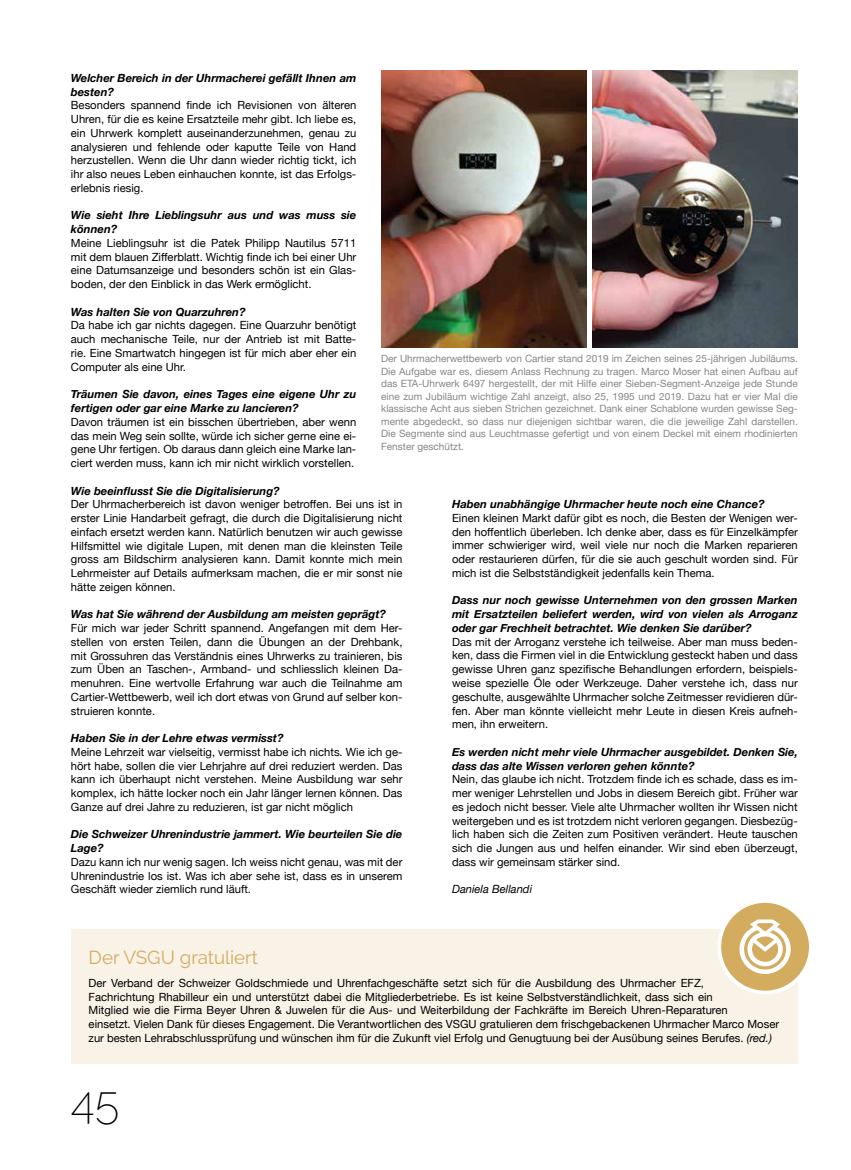
<style>
.page{position:relative;width:851px;height:1170px;background:#fff}
.page>*{position:absolute;margin:0;border:0;box-sizing:border-box;transform-origin:0 0}
.t1{font:200 45px "Raleway";color:#000}
.t2{font:18.75px "Raleway";color:#d4ac60}
.t3{font:11.25px/13.8px "Helvetica Neue";color:#000;text-align:justify}
.t4{font:italic 700 11.25px/13.8px "Helvetica Neue";color:#000}
.t5{font:italic 11.25px "Helvetica Neue";color:#000}
.t6{font:10px/12.5px "Helvetica Neue";color:#878787;text-align:justify}
.s1{font-style:italic}
</style>
<div class="page">
<div style="left:71px;top:928px;width:726px;height:135px;background:#f9f2e7"></div>
<img style="left:381px;top:71px;width:205px;height:276px">
<img style="left:592px;top:71px;width:205px;height:276px">
<div style="left:719px;top:900px;width:91px;height:92px;background:#d4ac60;border-radius:50%"></div>
<div style="left:717px;top:899px;width:95px;height:95px;border:4px solid #fff;border-radius:50%"></div>
<svg style="left:739px;top:919px;width:52px;height:55px"></svg>
<p class="t4" style="left:71px;top:71px;width:287px">Welcher Bereich in der Uhrmacherei gefällt Ihnen am besten?</p>
<p class="t3" style="left:71px;top:99px;width:287px">Besonders spannend finde ich Revisionen von älteren Uhren, für die es keine Ersatzteile mehr gibt. Ich liebe es, ein Uhrwerk komplett auseinanderzunehmen, genau zu analysieren und fehlende oder kaputte Teile von Hand herzustellen. Wenn die Uhr dann wieder richtig tickt, ich ihr also neues Leben einhauchen konnte, ist das Erfolgs&shy;erlebnis riesig.</p>
<p class="t4" style="left:71px;top:209px;width:287px">Wie sieht Ihre Lieblingsuhr aus und was muss sie können?</p>
<p class="t3" style="left:71px;top:237px;width:287px">Meine Lieblingsuhr ist die Patek Philipp Nautilus 5711 mit dem blauen Zifferblatt. Wichtig finde ich bei einer Uhr eine Datumsanzeige und besonders schön ist ein Glas&shy;boden, der den Einblick in das Werk ermöglicht.</p>
<p class="t4" style="left:71px;top:305px;width:176px">Was halten Sie von Quarzuhren?</p>
<p class="t3" style="left:71px;top:319px;width:287px">Da habe ich gar nichts dagegen. Eine Quarzuhr benötigt auch mechanische Teile, nur der Antrieb ist mit Batte&shy;rie. Eine Smartwatch hingegen ist für mich aber eher ein Computer als eine Uhr.</p>
<p class="t4" style="left:71px;top:387px;width:287px">Träumen Sie davon, eines Tages eine eigene Uhr zu fertigen oder gar eine Marke zu lancieren?</p>
<p class="t3" style="left:71px;top:415px;width:287px">Davon träumen ist ein bisschen übertrieben, aber wenn das mein Weg sein sollte, würde ich sicher gerne eine ei&shy;gene Uhr fertigen. Ob daraus dann gleich eine Marke lan&shy;ciert werden muss, kann ich mir nicht wirklich vorstellen.</p>
<p class="t4" style="left:71px;top:484px;width:210px">Wie beeinflusst Sie die Digitalisierung?</p>
<p class="t3" style="left:71px;top:498px;width:333px">Der Uhrmacherbereich ist davon weniger betroffen. Bei uns ist in erster Linie Handarbeit gefragt, die durch die Digitalisierung nicht einfach ersetzt werden kann. Natürlich benutzen wir auch gewisse Hilfsmittel wie digitale Lupen, mit denen man die kleinsten Teile gross am Bildschirm analysieren kann. Damit konnte mich mein Lehrmeister auf Details aufmerksam machen, die er mir sonst nie hätte zeigen können.</p>
<p class="t4" style="left:71px;top:607px;width:316px">Was hat Sie während der Ausbildung am meisten geprägt?</p>
<p class="t3" style="left:71px;top:622px;width:333px">Für mich war jeder Schritt spannend. Angefangen mit dem Her&shy;stellen von ersten Teilen, dann die Übungen an der Drehbank, mit Grossuhren das Verständnis eines Uhrwerks zu trainieren, bis zum Üben an Taschen-, Armband- und schliesslich kleinen Da&shy;menuhren. Eine wertvolle Erfahrung war auch die Teilnahme am Cartier-Wettbewerb, weil ich dort etwas von Grund auf selber kon&shy;struieren konnte.</p>
<p class="t4" style="left:71px;top:731px;width:214px">Haben Sie in der Lehre etwas vermisst?</p>
<p class="t3" style="left:71px;top:745px;width:333px">Meine Lehrzeit war vielseitig, vermisst habe ich nichts. Wie ich ge&shy;hört habe, sollen die vier Lehrjahre auf drei reduziert werden. Das kann ich überhaupt nicht verstehen. Meine Ausbildung war sehr komplex, ich hätte locker noch ein Jahr länger lernen können. Das Ganze auf drei Jahre zu reduzieren, ist gar nicht möglich</p>
<p class="t4" style="left:71px;top:827px;width:333px">Die Schweizer Uhrenindustrie jammert. Wie beurteilen Sie die<br>Lage?</p>
<p class="t3" style="left:71px;top:855px;width:333px">Dazu kann ich nur wenig sagen. Ich weiss nicht genau, was mit der Uhrenindustrie los ist. Was ich aber sehe ist, dass es in unserem Geschäft wieder ziemlich rund läuft.</p>
<p class="t6" style="left:381px;top:353px;width:418px">Der Uhrmacherwettbewerb von Cartier stand 2019 im Zeichen seines 25-jährigen Jubiläums.<br>Die Aufgabe war es, diesem Anlass Rechnung zu tragen. Marco Moser hat einen Aufbau auf das ETA-Uhrwerk 6497 hergestellt, der mit Hilfe einer Sieben-Segment-Anzeige jede Stunde eine zum Jubiläum wichtige Zahl anzeigt, also 25, 1995 und 2019. Dazu hat er vier Mal die klassische Acht aus sieben Strichen gezeichnet. Dank einer Schablone wurden gewisse Seg&shy;mente abgedeckt, so dass nur diejenigen sichtbar waren, die die jeweilige Zahl darstellen.<br>Die Segmente sind aus Leuchtmasse gefertigt und von einem Deckel mit einem rhodinierten Fenster geschützt.</p>
<p class="t4" style="left:452px;top:497px;width:314px">Haben unabhängige Uhrmacher heute noch eine Chance?</p>
<p class="t3" style="left:452px;top:511px;width:347px">Einen kleinen Markt dafür gibt es noch, die Besten der Wenigen wer&shy;den hoffentlich überleben. Ich denke aber, dass es für Einzelkämpfer immer schwieriger wird, weil viele nur noch die Marken reparieren oder restaurieren dürfen, für die sie auch geschult worden sind. Für mich ist die Selbstständigkeit jedenfalls kein Thema.</p>
<p class="t4" style="left:452px;top:594px;width:347px;text-align:justify">Dass nur noch gewisse Unternehmen von den grossen Marken mit Ersatzteilen beliefert werden, wird von vielen als Arroganz oder gar Frechheit betrachtet. Wie denken Sie darüber?</p>
<p class="t3" style="left:452px;top:635px;width:347px">Das mit der Arroganz verstehe ich teilweise. Aber man muss beden&shy;ken, dass die Firmen viel in die Entwicklung gesteckt haben und dass gewisse Uhren ganz spezifische Behandlungen erfordern, beispiels&shy;weise spezielle Öle oder Werkzeuge. Daher verstehe ich, dass nur geschulte, ausgewählte Uhrmacher solche Zeitmesser revidieren dür&shy;fen. Aber man könnte vielleicht mehr Leute in diesen Kreis aufneh&shy;men, ihn erweitern.</p>
<p class="t4" style="left:452px;top:745px;width:347px">Es werden nicht mehr viele Uhrmacher ausgebildet. Denken Sie, dass das alte Wissen verloren gehen könnte?</p>
<p class="t3" style="left:452px;top:773px;width:347px">Nein, das glaube ich nicht. Trotzdem finde ich es schade, dass es im&shy;mer weniger Lehrstellen und Jobs in diesem Bereich gibt. Früher war es jedoch nicht besser. Viele alte Uhrmacher wollten ihr Wissen nicht weitergeben und es ist trotzdem nicht verloren gegangen. Diesbezüg&shy;lich haben sich die Zeiten zum Positiven verändert. Heute tauschen sich die Jungen aus und helfen einander. Wir sind eben überzeugt, dass wir gemeinsam stärker sind.</p>
<p class="t5" style="left:452px;top:881px;width:82px">Daniela Bellandi</p>
<h2 class="t2" style="left:89px;top:946px;width:171px">Der VSGU gratuliert</h2>
<p class="t3" style="left:89px;top:976px;width:692px;text-align:left">Der Verband der Schweizer Goldschmiede und Uhrenfachgeschäfte setzt sich für die Ausbildung des Uhrmacher EFZ,<br>Fachrichtung Rhabilleur ein und unterstützt dabei die Mitgliederbetriebe. Es ist keine Selbstverständlichkeit, dass sich ein<br>Mitglied wie die Firma Beyer Uhren &amp; Juwelen für die Aus- und Weiterbildung der Fachkräfte im Bereich Uhren-Reparaturen<br>einsetzt. Vielen Dank für dieses Engagement. Die Verantwortlichen des VSGU gratulieren dem frischgebackenen Uhrmacher Marco Moser zur besten Lehrabschlussprüfung und wünschen ihm für die Zukunft viel Erfolg und Genugtuung bei der Ausübung seines Berufes. <span class="s1">(red.)</span></p>
<h1 class="t1" style="left:71px;top:1075px;width:50px">45</h1>
</div>
